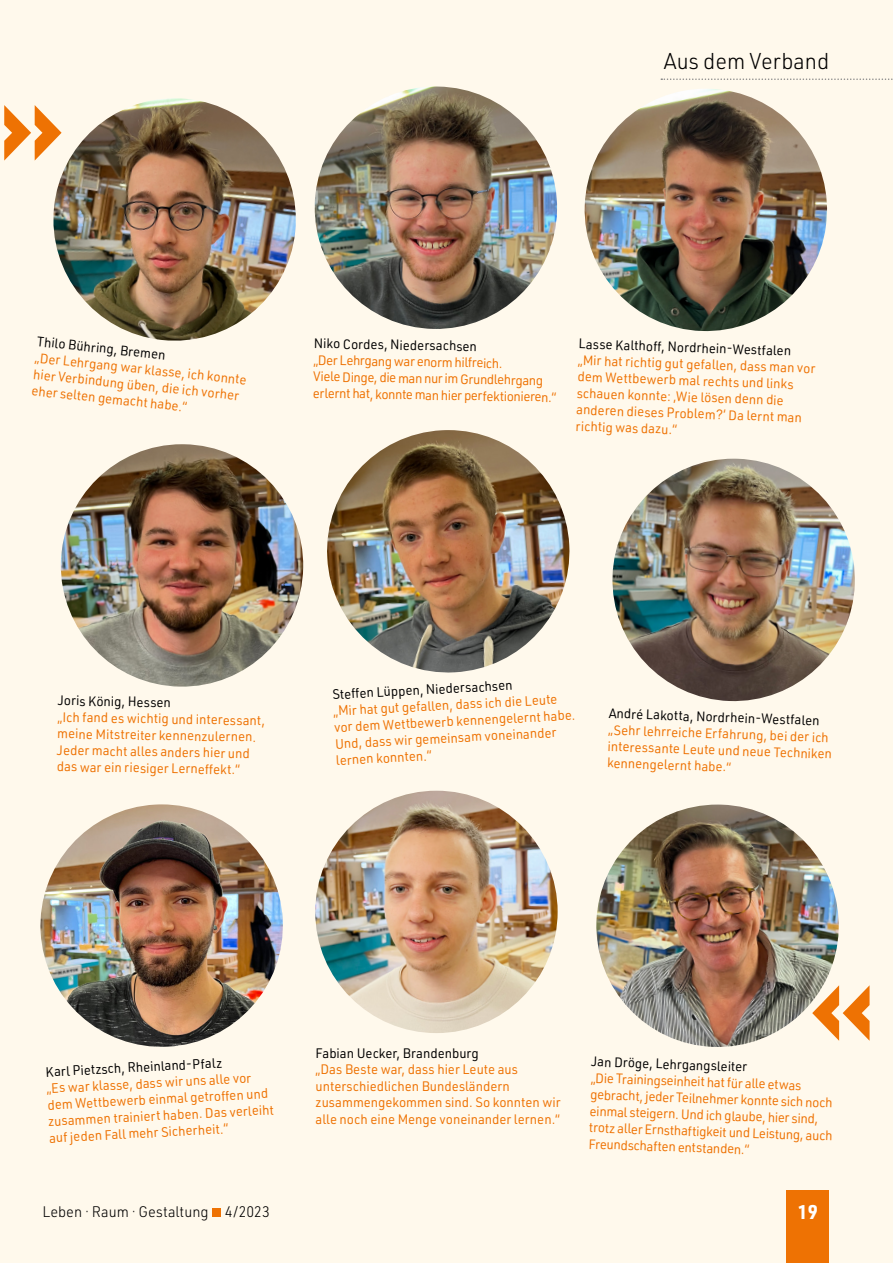
<style>
.page{position:relative;width:893px;height:1263px;background:#fff9ec}
.page>*{position:absolute;margin:0;border:0;box-sizing:border-box;transform-origin:0 0}
.t1{font:300 22.5px "URWDIN";color:#000;scale:.96 1}
.t2{font:700 19.5px "URWDIN";color:#fff;scale:.96 1}
.t3{font:300 15px "URWDIN";color:#000;scale:.96 1}
.t4{font:13.5px/16.5px "URWDIN";color:#ee7203;scale:.96 1}
.t5{font:13.5px "URWDIN";color:#000;scale:.96 1}
</style>
<div class="page">
<div style="left:787px;top:1191px;width:42px;height:72px;background:#ee7203"></div>
<div style="left:212px;top:1208px;width:9px;height:9px;background:#ee7203"></div>
<svg style="left:661px;top:78px;width:232px;height:2px"></svg>
<svg style="left:4px;top:105px;width:43px;height:56px"></svg>
<svg style="left:842px;top:986px;width:27px;height:54px"></svg>
<img style="left:47px;top:98px;width:249px;height:243px">
<img style="left:314px;top:87px;width:243px;height:242px">
<img style="left:40px;top:804px;width:243px;height:243px">
<img style="left:584px;top:89px;width:244px;height:243px">
<img style="left:327px;top:430px;width:243px;height:243px">
<img style="left:315px;top:791px;width:243px;height:242px;border-radius:121px">
<img style="left:60px;top:444px;width:244px;height:243px">
<img style="left:596px;top:804px;width:244px;height:243px">
<img style="left:612px;top:459px;width:243px;height:243px">
<h1 class="t1" style="left:664px;top:47px;width:174px">Aus dem Verband</h1>
<p class="t5" style="left:38px;top:332px;width:136px;rotate:6deg">Thilo Bühring, Bremen</p>
<p class="t4" style="left:36px;top:349px;width:223px;rotate:6deg">„Der Lehrgang war klasse, ich konnte hier Verbindung üben, die ich vorher eher selten gemacht habe.“</p>
<p class="t5" style="left:314px;top:334px;width:171px;rotate:1deg">Niko Cordes, Niedersachsen</p>
<p class="t4" style="left:314px;top:351px;width:255px;rotate:1deg">„Der Lehrgang war enorm hilfreich.<br>Viele Dinge, die man nur im Grundlehrgang erlernt hat, konnte man hier perfektionieren.“</p>
<p class="t5" style="left:579px;top:335px;width:223px;rotate:2deg">Lasse Kalthoff , Nordrhein-Westfalen</p>
<p class="t4" style="left:578px;top:351px;width:249px;rotate:2deg">„Mir hat richtig gut gefallen, dass man vor dem Wettbewerb mal rechts und links schauen konnte: ‚Wie lösen denn die anderen dieses Problem?‘ Da lernt man richtig was dazu.“</p>
<p class="t5" style="left:58px;top:691px;width:119px;rotate:1deg">Joris König, Hessen</p>
<p class="t4" style="left:58px;top:708px;width:218px;rotate:1deg">„Ich fand es wichtig und interessant, meine Mitstreiter kennenzulernen.<br>Jeder macht alles anders hier und das war ein riesiger Lerneff ekt.“</p>
<p class="t5" style="left:332px;top:685px;width:189px;rotate:-3deg">Steff en Lüppen, Niedersachsen</p>
<p class="t4" style="left:333px;top:702px;width:253px;rotate:-3deg">„Mir hat gut gefallen, dass ich die Leute vor dem Wettbewerb kennengelernt habe.<br>Und, dass wir gemeinsam voneinander lernen konnten.“</p>
<p class="t5" style="left:609px;top:704px;width:221px;rotate:2deg">André Lakotta, Nordrhein-Westfalen</p>
<p class="t4" style="left:609px;top:721px;width:235px;rotate:2deg">„Sehr lehrreiche Erfahrung, bei der ich interessante Leute und neue Techniken kennengelernt habe.“</p>
<p class="t5" style="left:45px;top:1063px;width:186px;rotate:-3deg">Karl Pietzsch, Rheinland-Pfalz</p>
<p class="t4" style="left:46px;top:1080px;width:237px;rotate:-3deg">„Es war klasse, dass wir uns alle vor dem Wettbewerb einmal getroff en und zusammen trainiert haben. Das verleiht auf jeden Fall mehr Sicherheit.“</p>
<p class="t5" style="left:316px;top:1044px;width:172px">Fabian Uecker, Brandenburg</p>
<p class="t4" style="left:316px;top:1061px;width:257px">„Das Beste war, dass hier Leute aus unterschiedlichen Bundesländern zusammengekommen sind. So konnten wir alle noch eine Menge voneinander lernen.“</p>
<p class="t5" style="left:592px;top:1052px;width:164px;rotate:2deg">Jan Dröge, Lehrgangsleiter</p>
<p class="t4" style="left:591px;top:1069px;width:255px;rotate:2deg">„Die Trainingseinheit hat für alle etwas gebracht, jeder Teilnehmer konnte sich noch einmal steigern. Und ich glaube, hier sind, trotz aller Ernsthaftigkeit und Leistung, auch Freundschaften entstanden.“</p>
<p class="t3" style="left:43px;top:1202px;width:238px">Leben · Raum · Gestaltung 4/2023</p>
<h2 class="t2" style="left:798px;top:1198px;width:23px">19</h2>
</div>
